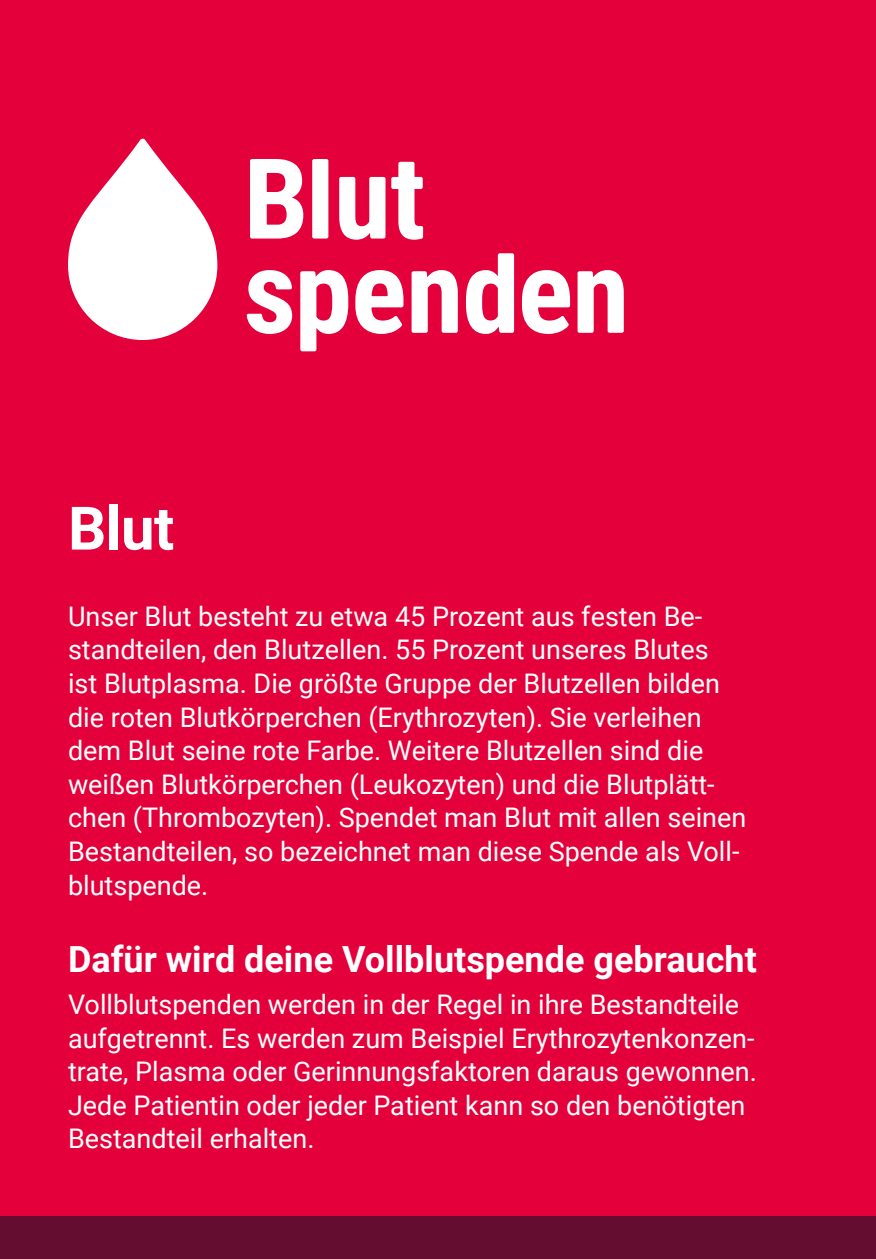
<style>
.page{position:relative;width:876px;height:1259px;background:#e4003a}
.page>*{position:absolute;margin:0;border:0;box-sizing:border-box;transform-origin:0 0}
.t1{font:700 60px "Roboto";color:#fff}
.t2{font:700 36px "Roboto";color:#fff}
.p_fliess{font:27px/33.6px "Roboto";color:#fff}
</style>
<div class="page">
<div style="left:0;top:1216px;width:876px;height:43px;background:#650c31"></div>
<svg style="left:68px;top:138px;width:149px;height:202px"></svg>
<div style="left:312px;top:159px;width:16px;height:79px;background:#fff;border-radius:2px"></div>
<svg style="left:339px;top:177px;width:46px;height:63px"></svg>
<svg style="left:391px;top:162px;width:32px;height:78px"></svg>
<svg style="left:247px;top:270px;width:45px;height:64px"></svg>
<svg style="left:300px;top:270px;width:48px;height:81px"></svg>
<svg style="left:355px;top:270px;width:48px;height:64px"></svg>
<svg style="left:412px;top:270px;width:46px;height:63px"></svg>
<svg style="left:466px;top:253px;width:48px;height:81px"></svg>
<svg style="left:522px;top:270px;width:48px;height:64px"></svg>
<svg style="left:578px;top:270px;width:46px;height:63px"></svg>
<svg style="left:250px;top:159px;width:53px;height:79px"></svg>
<h2 class="t1" style="left:68px;top:486px;width:108px">Blut</h2>
<p class="p_fliess" style="left:68px;top:598px;width:680px">Unser Blut besteht zu etwa 45 Prozent aus festen Be&shy;standteilen, den Blutzellen. 55 Prozent unseres Blutes<br>ist Blutplasma. Die größte Gruppe der Blutzellen bilden die roten Blutkörperchen (Erythrozyten). Sie verleihen dem Blut seine rote Farbe. Weitere Blutzellen sind die weißen Blutkörperchen (Leukozyten) und die Blutplätt&shy;chen (Thrombozyten). Spendet man Blut mit allen seinen Bestandteilen, so bezeichnet man diese Spende als Voll&shy;blutspende.</p>
<h3 class="t2" style="left:68px;top:934px;width:690px">Dafür wird deine Vollblutspende gebraucht</h3>
<p class="p_fliess" style="left:68px;top:986px;width:690px">Vollblutspenden werden in der Regel in ihre Bestandteile aufgetrennt. Es werden zum Beispiel Erythrozytenkonzen&shy;trate, Plasma oder Gerinnungsfaktoren daraus gewonnen.<br>Jede Patientin oder jeder Patient kann so den benötigten Bestandteil erhalten.</p>
</div>
